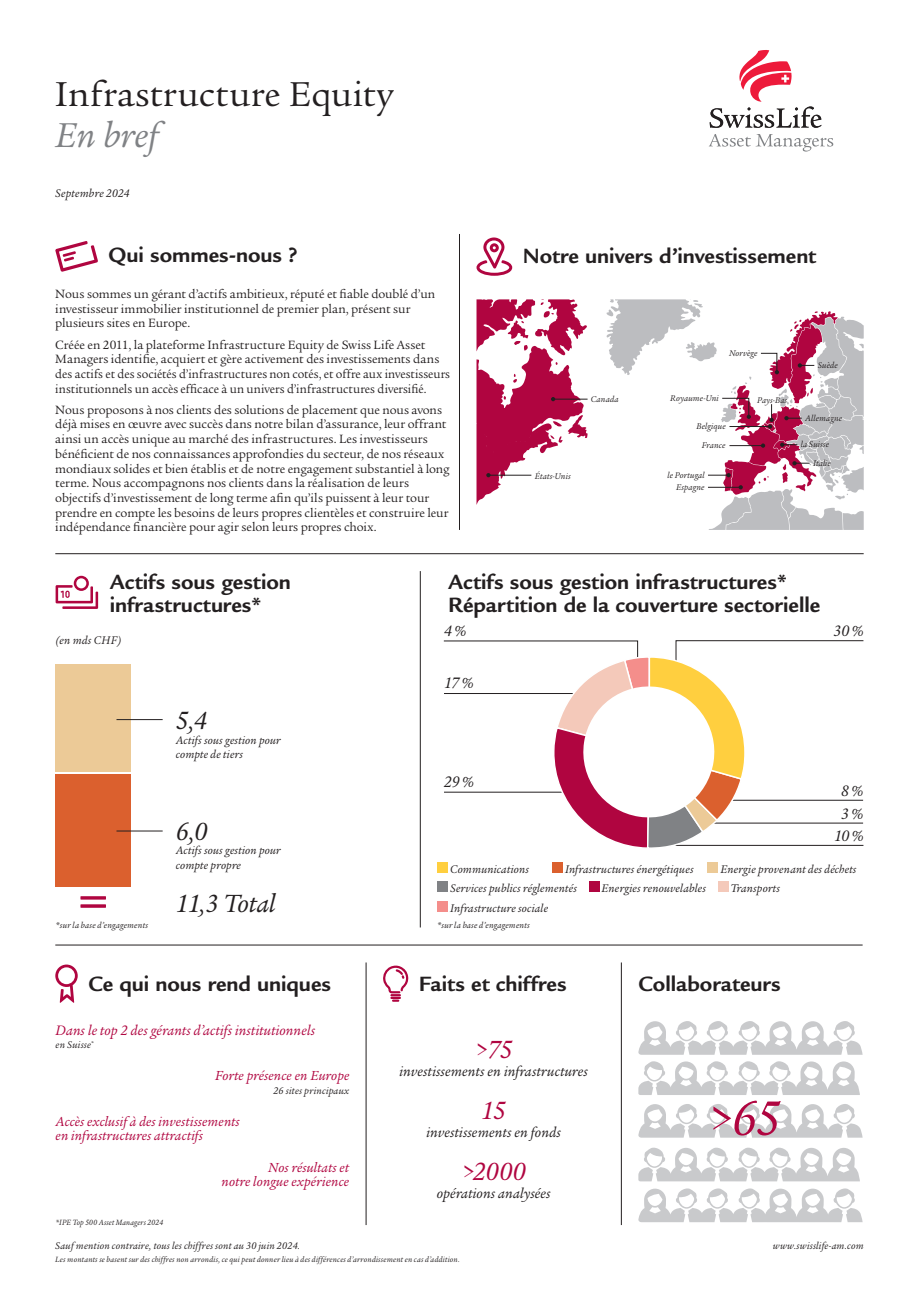
<style>
.page{position:relative;width:919px;height:1289px;background:#fff}
.page>*{position:absolute;margin:0;border:0;box-sizing:border-box;transform-origin:0 0}
.t1{font:italic 52.5px "Legacy Serif Std";color:#b00540}
.t2{font:37.5px "Legacy Serif Std";letter-spacing:.01em;color:#231f20}
.t3{font:italic 37.5px "Legacy Serif Std";letter-spacing:-.005em;color:#808285}
.t4{font:italic 27px "Legacy Serif Std";color:#231f20}
.t5{font:italic 27px "Legacy Serif Std";letter-spacing:-.005em;color:#b00540}
.t6{font:700 22.5px/22.5px "Legacy Sans Std";color:#231f20}
.t7{font:italic 16.5px "Legacy Serif Std";letter-spacing:-.03em;color:#231f20}
.t8{font:italic 15px "Legacy Serif Std";letter-spacing:.005em;color:#231f20}
.t9{font:italic 14.85px "Legacy Serif Std";letter-spacing:.01em;color:#b00540}
.t10{font:italic 14.25px/13.5px "Legacy Serif Std";letter-spacing:.01em;color:#b00540}
.t11{font:13.05px/14.7px "Legacy Serif Std";color:#231f20}
.t12{font:italic 12px/14.4px "Legacy Serif Std";letter-spacing:.015em;color:#231f20}
.t13{font:italic 10.5px "Legacy Serif Std";letter-spacing:.02em;color:#231f20}
.t14{font:italic 9px "Legacy Serif Std";letter-spacing:.015em;color:#231f20}
.t15{font:italic 8.25px "Legacy Serif Std";letter-spacing:.02em;color:#231f20}
.t16{font:italic 8.25px "Legacy Serif Std";letter-spacing:.02em;color:#231f20;scale:.95 1}
</style>
<div class="page">
<div style="left:55px;top:664px;width:76px;height:108px;background:#ecca97"></div>
<svg style="left:709px;top:50px;width:125px;height:102px"></svg>
<hr style="left:55px;top:553px;width:808px;height:1px;background:#231f20">
<hr style="left:55px;top:944px;width:807px;height:1px;background:#231f20">
<svg style="left:55px;top:241px;width:43px;height:31px"></svg>
<hr style="left:459px;top:234px;width:1px;height:296px;background:#231f20">
<hr style="left:420px;top:571px;width:1px;height:356px;background:#231f20">
<hr style="left:365px;top:962px;width:1px;height:262px;background:#231f20">
<hr style="left:621px;top:962px;width:1px;height:262px;background:#231f20">
<svg style="left:55px;top:964px;width:23px;height:39px"></svg>
<div style="left:55px;top:774px;width:76px;height:113px;background:#db602e"></div>
<hr style="left:116px;top:830px;width:47px;height:1px;background:#231f20">
<svg style="left:56px;top:575px;width:42px;height:34px"></svg>
<hr style="left:80px;top:896px;width:26px;height:3px;background:#b00540">
<hr style="left:80px;top:904px;width:26px;height:3px;background:#b00540">
<hr style="left:116px;top:719px;width:47px;height:1px;background:#231f20">
<svg style="left:638px;top:1104px;width:224px;height:33px"></svg>
<svg style="left:638px;top:1021px;width:224px;height:73px"></svg>
<svg style="left:638px;top:1147px;width:224px;height:75px"></svg>
<svg style="left:476px;top:237px;width:36px;height:39px"></svg>
<svg style="left:383px;top:965px;width:25px;height:36px"></svg>
<svg style="left:476px;top:299px;width:111px;height:206px"></svg>
<hr style="left:554px;top:399px;width:33px;height:1px;background:#231f20">
<hr style="left:489px;top:475px;width:42px;height:1px;background:#231f20">
<svg style="left:606px;top:299px;width:258px;height:231px"></svg>
<hr style="left:729px;top:426px;width:41px;height:1px;background:#231f20">
<svg style="left:443px;top:640px;width:420px;height:208px"></svg>
<div style="left:437px;top:862px;width:11px;height:10px;background:#ffcf3f"></div>
<div style="left:552px;top:862px;width:10px;height:10px;background:#db602e"></div>
<div style="left:707px;top:862px;width:11px;height:10px;background:#ecca97"></div>
<div style="left:437px;top:881px;width:11px;height:11px;background:#808285"></div>
<div style="left:589px;top:881px;width:10px;height:11px;background:#b00540"></div>
<div style="left:718px;top:881px;width:10px;height:11px;background:#f4c9ba"></div>
<div style="left:437px;top:901px;width:11px;height:10px;background:#f48e8b"></div>
<p class="t2" style="left:55px;top:73px;width:340px">Infrastructure Equity</p>
<p class="t3" style="left:55px;top:114px;width:104px">En bref</p>
<p class="t12" style="left:55px;top:186px;width:76px">Septembre 2024</p>
<p class="t6" style="left:108px;top:244px;width:190px">Qui sommes-nous ?</p>
<p class="t11" style="left:55px;top:287px;width:381px">Nous sommes un gérant d’actifs ambitieux, réputé et fiable doublé d’un investisseur immobilier institutionnel de premier plan, présent sur plusieurs sites en Europe.</p>
<p class="t11" style="left:55px;top:337px;width:396px">Créée en 2011, la plateforme Infrastructure Equity de Swiss Life Asset Managers identifie, acquiert et gère activement des investissements dans des actifs et des sociétés d’infrastructures non cotés, et offre aux investisseurs institutionnels un accès efficace à un univers d’infrastructures diversifié.</p>
<p class="t11" style="left:55px;top:402px;width:396px">Nous proposons à nos clients des solutions de placement que nous avons déjà mises en œuvre avec succès dans notre bilan d’assurance, leur offrant ainsi un accès unique au marché des infrastructures. Les investisseurs bénéficient de nos connaissances approfondies du secteur, de nos réseaux mondiaux solides et bien établis et de notre engagement substantiel à long terme. Nous accompagnons nos clients dans la réalisation de leurs objectifs d’investissement de long terme afin qu’ils puissent à leur tour prendre en compte les besoins de leurs propres clientèles et construire leur indépendance financière pour agir selon leurs propres choix.</p>
<p class="t6" style="left:523px;top:245px;width:295px">Notre univers d’investissement</p>
<p class="t14" style="left:591px;top:394px;width:29px">Canada</p>
<p class="t14" style="left:534px;top:471px;width:37px">États-Unis</p>
<p class="t14" style="left:729px;top:348px;width:30px">Norvège</p>
<p class="t14" style="left:670px;top:393px;width:50px">Royaume-Uni</p>
<p class="t14" style="left:701px;top:440px;width:25px">France</p>
<p class="t14" style="left:667px;top:470px;width:38px">le Portugal</p>
<p class="t14" style="left:676px;top:482px;width:30px">Espagne</p>
<p class="t14" style="left:696px;top:421px;width:31px">Belgique</p>
<p class="t14" style="left:757px;top:394px;width:31px">Pays-Bas</p>
<p class="t14" style="left:817px;top:360px;width:22px">Suède</p>
<p class="t14" style="left:805px;top:413px;width:39px">Allemagne</p>
<p class="t14" style="left:800px;top:439px;width:30px">la Suisse</p>
<p class="t14" style="left:813px;top:458px;width:19px">Italie</p>
<p class="t6" style="left:110px;top:571px;width:182px">Actifs sous gestion infrastructures*</p>
<p class="t12" style="left:56px;top:633px;width:67px">(en mds CHF)</p>
<p class="t4" style="left:176px;top:705px;width:33px">5,4</p>
<p class="t12" style="left:176px;top:733px;width:106px">Actifs sous gestion pour compte de tiers</p>
<p class="t4" style="left:176px;top:816px;width:33px">6,0</p>
<p class="t12" style="left:176px;top:843px;width:106px">Actifs sous gestion pour compte propre</p>
<p class="t4" style="left:176px;top:887px;width:101px">11,3 Total</p>
<p class="t6" style="left:448px;top:571px;width:373px">Actifs sous gestion infrastructures*<br>Répartition de la couverture sectorielle</p>
<p class="t7" style="left:444px;top:621px;width:24px">4%</p>
<p class="t7" style="left:833px;top:621px;width:32px">30%</p>
<p class="t7" style="left:444px;top:674px;width:31px">17%</p>
<p class="t7" style="left:444px;top:772px;width:31px">29%</p>
<p class="t7" style="left:841px;top:781px;width:24px">8%</p>
<p class="t7" style="left:841px;top:804px;width:24px">3%</p>
<p class="t7" style="left:834px;top:826px;width:31px">10%</p>
<p class="t12" style="left:450px;top:861px;width:80px">Communications</p>
<p class="t12" style="left:565px;top:861px;width:130px">Infrastructures énergétiques</p>
<p class="t12" style="left:720px;top:861px;width:138px">Energie provenant des déchets</p>
<p class="t12" style="left:450px;top:881px;width:128px">Services publics réglementés</p>
<p class="t12" style="left:601px;top:881px;width:106px">Energies renouvelables</p>
<p class="t12" style="left:730px;top:881px;width:51px">Transports</p>
<p class="t12" style="left:450px;top:900px;width:99px">Infrastructure sociale</p>
<p class="t14" style="left:56px;top:919px;width:94px">*sur la base d’engagements</p>
<p class="t14" style="left:437px;top:919px;width:94px">*sur la base d’engagements</p>
<p class="t6" style="left:88px;top:972px;width:244px">Ce qui nous rend uniques</p>
<p class="t9" style="left:56px;top:1021px;width:261px">Dans le top 2 des gérants d’actifs institutionnels</p>
<p class="t13" style="left:56px;top:1038px;width:40px">en Suisse<sup>*</sup></p>
<p class="t10" style="left:215px;top:1069px;width:136px">Forte présence en Europe</p>
<p class="t13" style="left:273px;top:1084px;width:77px">26 sites principaux</p>
<p class="t10" style="left:56px;top:1115px;width:186px">Accès exclusif à des investissements en infrastructures attractifs</p>
<p class="t16" style="left:56px;top:1217px;width:115px">*IPE Top 500 Asset Managers 2024</p>
<p class="t10" style="left:221px;top:1161px;width:129px;text-align:right">Nos résultats et<br>notre longue expérience</p>
<p class="t13" style="left:55px;top:1239px;width:246px">Sauf mention contraire, tous les chiffres sont au 30 juin 2024.</p>
<p class="t6" style="left:419px;top:972px;width:149px">Faits et chiffres</p>
<p class="t6" style="left:638px;top:972px;width:144px">Collaborateurs</p>
<p class="t5" style="left:474px;top:1033px;width:39px">&gt;75</p>
<p class="t8" style="left:399px;top:1062px;width:190px">investissements en infrastructures</p>
<p class="t5" style="left:481px;top:1095px;width:26px">15</p>
<p class="t8" style="left:426px;top:1123px;width:136px">investissements en fonds</p>
<p class="t5" style="left:461px;top:1156px;width:66px">&gt;2000</p>
<p class="t8" style="left:437px;top:1185px;width:115px">opérations analysées</p>
<p class="t1" style="left:707px;top:1088px;width:75px">&gt;65</p>
<p class="t13" style="left:772px;top:1239px;width:92px">www.swisslife-am.com</p>
<p class="t15" style="left:55px;top:1254px;width:406px">Les montants se basent sur des chiffres non arrondis, ce qui peut donner lieu à des différences d’arrondissement en cas d’addition.</p>
</div>
